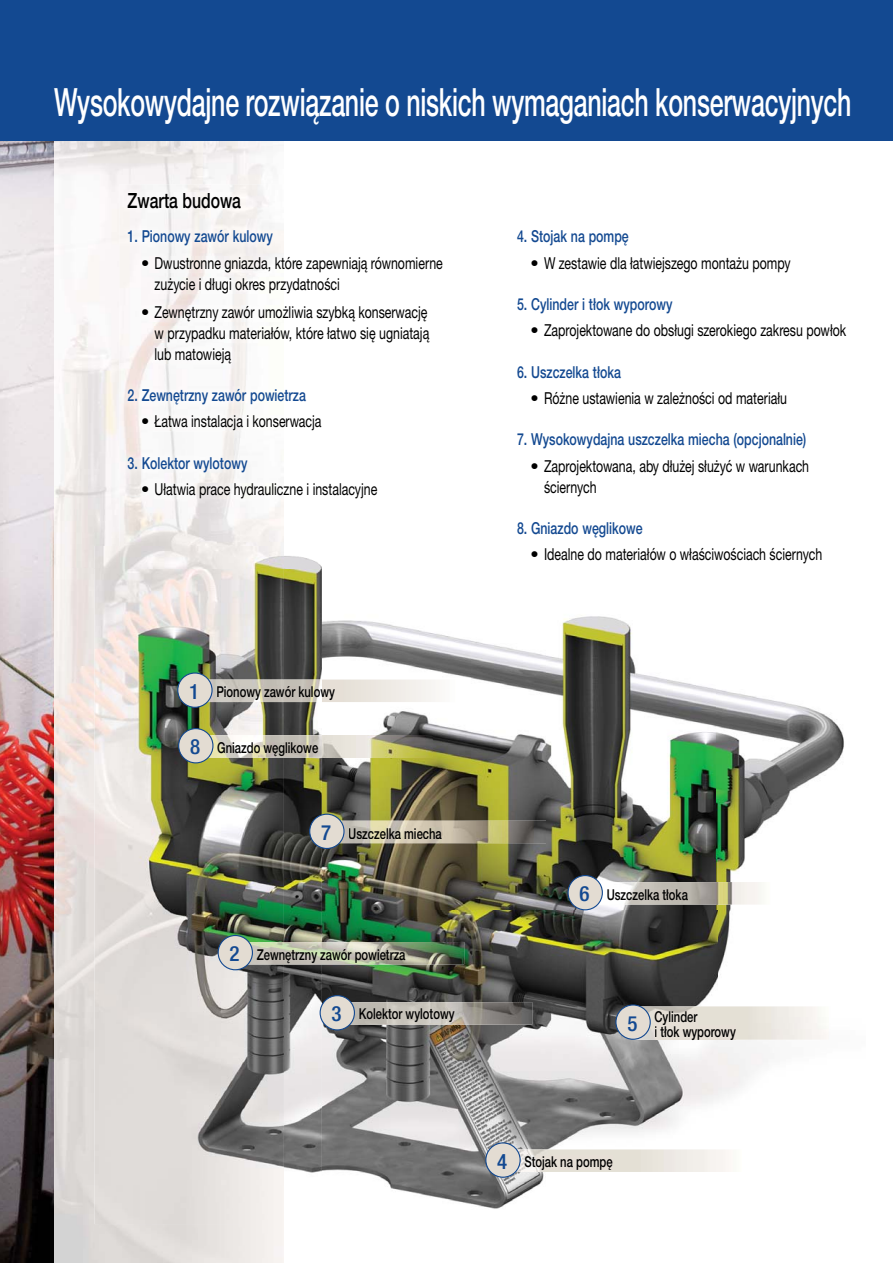
<style>
.page{position:relative;width:893px;height:1263px;background:#fff}
.page>*{position:absolute;margin:0;border:0;box-sizing:border-box;transform-origin:0 0}
.t1{font:500 39px "Helvetica Neue CE";letter-spacing:-.01em;color:#fff;scale:.64 1}
.t2{font:500 21px "Helvetica Neue CE";color:#000;scale:.75 1}
.t3{font:500 condensed 21px "Helvetica Neue LT Std";color:#134991}
.t4{font:16.5px/21px "Helvetica Neue CE";color:#000}
.t5{font:500 16.5px "Helvetica Neue CE";color:#134991;scale:.75 1}
.t6{font:500 15px/15px "Helvetica Neue CE";color:#000;scale:.75 1}
</style>
<div class="page">
<img style="left:0;top:140px;width:54px;height:1123px">
<img style="left:54px;top:140px;width:91px;height:428px">
<img style="left:145px;top:140px;width:139px;height:44px">
<img style="left:322px;top:616px;width:522px;height:593px">
<img style="left:284px;top:568px;width:38px;height:605px">
<img style="left:94px;top:546px;width:190px;height:678px">
<img style="left:521px;top:1149px;width:221px;height:23px">
<img style="left:355px;top:1002px;width:177px;height:23px">
<img style="left:253px;top:942px;width:211px;height:22px">
<img style="left:603px;top:882px;width:167px;height:22px">
<img style="left:213px;top:679px;width:243px;height:23px">
<img style="left:651px;top:1006px;width:179px;height:34px">
<svg style="left:485px;top:1142px;width:36px;height:36px"></svg>
<svg style="left:320px;top:995px;width:35px;height:35px"></svg>
<svg style="left:218px;top:935px;width:35px;height:35px"></svg>
<svg style="left:567px;top:875px;width:36px;height:35px"></svg>
<svg style="left:177px;top:672px;width:36px;height:36px"></svg>
<svg style="left:615px;top:1004px;width:36px;height:36px"></svg>
<img style="left:213px;top:735px;width:219px;height:23px">
<svg style="left:178px;top:728px;width:35px;height:35px"></svg>
<img style="left:345px;top:821px;width:201px;height:22px">
<svg style="left:309px;top:814px;width:36px;height:35px"></svg>
<div style="left:0;top:0;width:893px;height:140px;background:#134991"></div>
<img style="left:119px;top:184px;width:203px;height:384px">
<img style="left:128px;top:193px;width:113px;height:15px">
<svg style="left:142px;top:260px;width:6px;height:6px"></svg>
<img style="left:149px;top:257px;width:173px;height:15px">
<img style="left:155px;top:278px;width:167px;height:15px">
<svg style="left:142px;top:309px;width:6px;height:6px"></svg>
<img style="left:149px;top:305px;width:173px;height:16px">
<img style="left:155px;top:326px;width:167px;height:16px">
<img style="left:155px;top:348px;width:76px;height:15px">
<svg style="left:142px;top:418px;width:6px;height:6px"></svg>
<img style="left:149px;top:415px;width:172px;height:15px">
<svg style="left:142px;top:486px;width:6px;height:6px"></svg>
<img style="left:149px;top:483px;width:173px;height:15px">
<img style="left:525px;top:1156px;width:87px;height:14px">
<img style="left:360px;top:1009px;width:95px;height:13px">
<img style="left:257px;top:949px;width:148px;height:14px">
<img style="left:607px;top:889px;width:81px;height:11px">
<img style="left:217px;top:686px;width:118px;height:14px">
<img style="left:655px;top:1011px;width:43px;height:14px">
<img style="left:655px;top:1040px;width:81px;height:1px">
<img style="left:655px;top:1026px;width:81px;height:14px">
<img style="left:218px;top:742px;width:100px;height:14px">
<img style="left:349px;top:828px;width:93px;height:11px">
<h1 class="t1" style="left:54px;top:88px;width:1248px">Wysokowydajne rozwiązanie o niskich wymaganiach konserwacyjnych</h1>
<p class="t2" style="left:128px;top:193px;width:153px">Zwarta budowa</p>
<p class="t5" style="left:128px;top:231px;width:195px">1. Pionowy zawór kulowy</p>
<p class="t4" style="left:155px;top:254px;width:290px;text-indent:-13px">• Dwustronne gniazda, które zapewniają równomierne zużycie i długi okres przydatności</p>
<p class="t4" style="left:155px;top:303px;width:276px;text-align:justify;text-indent:-13px">• Zewnętrzny zawór umożliwia szybką konserwację w przypadku materiałów, które łatwo się ugniatają lub matowieją</p>
<p class="t5" style="left:128px;top:389px;width:239px">2. Zewnętrzny zawór powietrza</p>
<p class="t4" style="left:141px;top:413px;width:182px">• Łatwa instalacja i konserwacja</p>
<p class="t5" style="left:128px;top:457px;width:161px">3. Kolektor wylotowy</p>
<p class="t4" style="left:141px;top:481px;width:238px">• Ułatwia prace hydrauliczne i instalacyjne</p>
<p class="t5" style="left:517px;top:231px;width:151px">4. Stojak na pompę</p>
<p class="t4" style="left:530px;top:254px;width:262px">• W zestawie dla łatwiejszego montażu pompy</p>
<p class="t5" style="left:517px;top:298px;width:209px">5. Cylinder i tłok wyporowy</p>
<p class="t4" style="left:530px;top:322px;width:317px">• Zaprojektowane do obsługi szerokiego zakresu powłok</p>
<p class="t5" style="left:517px;top:366px;width:140px">6. Uszczelka tłoka</p>
<p class="t4" style="left:530px;top:390px;width:258px">• Różne ustawienia w zależności od materiału</p>
<p class="t5" style="left:517px;top:434px;width:387px">7. Wysokowydajna uszczelka miecha (opcjonalnie)</p>
<p class="t4" style="left:544px;top:457px;width:267px;text-indent:-14px">• Zaprojektowana, aby dłużej służyć w warunkach ściernych</p>
<p class="t5" style="left:517px;top:522px;width:169px">8. Gniazdo węglikowe</p>
<p class="t4" style="left:530px;top:546px;width:293px">• Idealne do materiałów o właściwościach ściernych</p>
<p class="t3" style="left:189px;top:684px;width:12px">1</p>
<p class="t3" style="left:190px;top:739px;width:12px">8</p>
<p class="t6" style="left:216px;top:686px;width:160px">Pionowy zawór kulowy</p>
<p class="t6" style="left:217px;top:742px;width:136px">Gniazdo węglikowe</p>
<p class="t3" style="left:321px;top:825px;width:12px">7</p>
<p class="t6" style="left:348px;top:827px;width:126px">Uszczelka miecha</p>
<p class="t3" style="left:230px;top:946px;width:12px">2</p>
<p class="t6" style="left:257px;top:949px;width:200px">Zewnętrzny zawór powietrza</p>
<p class="t3" style="left:332px;top:1006px;width:12px">3</p>
<p class="t6" style="left:359px;top:1008px;width:129px">Kolektor wylotowy</p>
<p class="t3" style="left:579px;top:886px;width:12px">6</p>
<p class="t6" style="left:607px;top:889px;width:110px">Uszczelka tłoka</p>
<p class="t3" style="left:627px;top:1015px;width:12px">5</p>
<p class="t6" style="left:654px;top:1011px;width:110px">Cylinder<br>i tłok wyporowy</p>
<p class="t3" style="left:497px;top:1153px;width:12px">4</p>
<p class="t6" style="left:524px;top:1155px;width:119px">Stojak na pompę</p>
</div>
